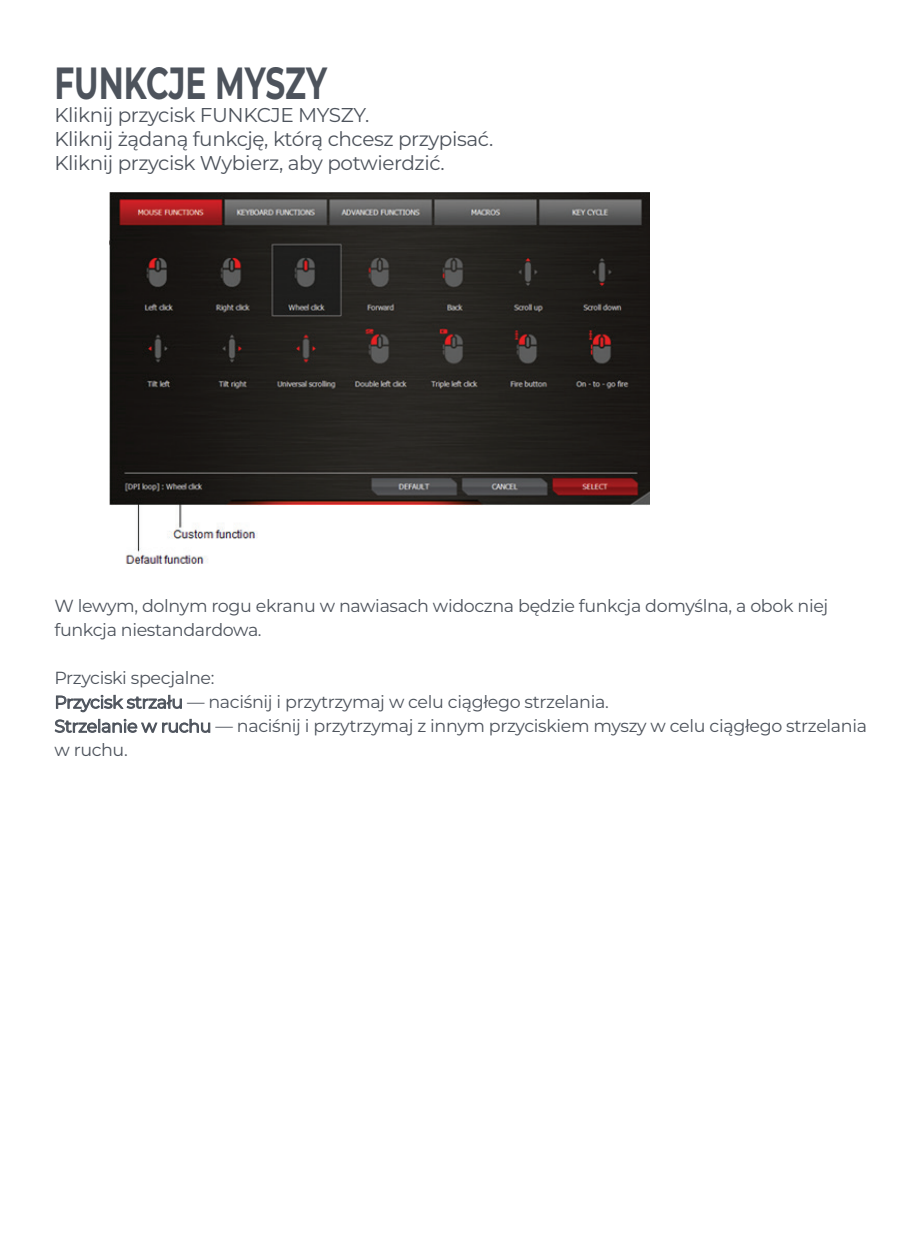
<style>
.page{position:relative;width:900px;height:1260px;background:#fff}
.page>*{position:absolute;margin:0;border:0;box-sizing:border-box;transform-origin:0 0}
.t1{font:700 45px "Montserrat";color:#4d535c;scale:.69 1}
.t2{font:20px/24px "Montserrat";letter-spacing:-.02em;color:#4d535c}
.t3{font:17.5px/24px "Montserrat";letter-spacing:-.02em;color:#4d535c}
</style>
<div class="page">
<svg style="left:56px;top:695px;width:126px;height:18px"></svg>
<svg style="left:54px;top:719px;width:157px;height:14px"></svg>
<img style="left:110px;top:193px;width:540px;height:371px">
<h1 class="t1" style="left:54px;top:50px;width:397px">FUNKCJE MYSZY</h1>
<p class="t2" style="left:54px;top:102px;width:440px">Kliknij przycisk FUNKCJE MYSZY.<br>Kliknij żądaną funkcję, którą chcesz przypisać.<br>Kliknij przycisk Wybierz, aby potwierdzić.</p>
<p class="t3" style="left:54px;top:594px;width:775px">W lewym, dolnym rogu ekranu w nawiasach widoczna będzie funkcja domyślna, a obok niej funkcja niestandardowa.</p>
<p class="t3" style="left:54px;top:666px;width:814px">Przyciski specjalne:<br>Przycisk strzału — naciśnij i przytrzymaj w celu ciągłego strzelania.<br>Strzelanie w ruchu — naciśnij i przytrzymaj z innym przyciskiem myszy w celu ciągłego strzelania w ruchu.</p>
</div>
